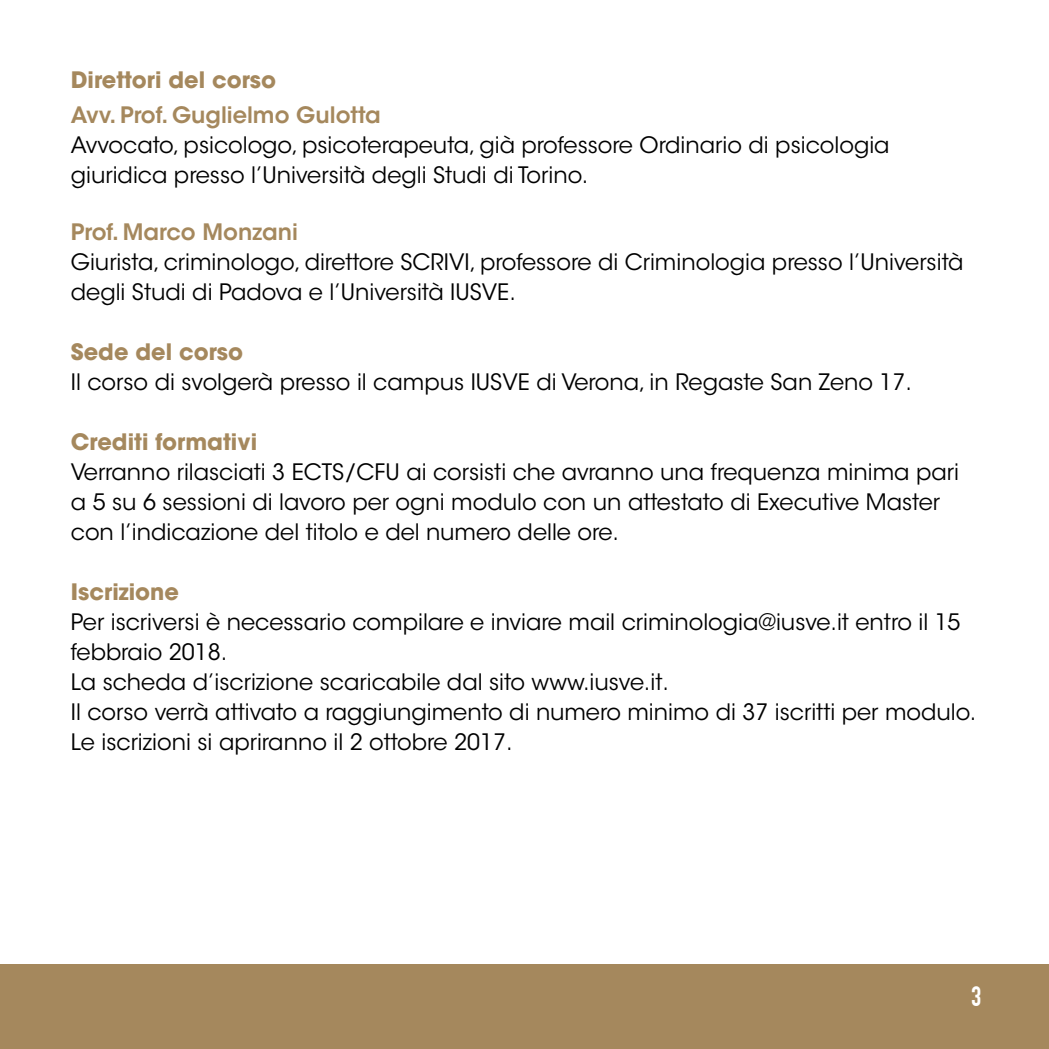
<style>
.page{position:relative;width:1049px;height:1049px;background:#fff}
.page>*{position:absolute;margin:0;border:0;box-sizing:border-box;transform-origin:0 0}
.t1{font:700 27.5px "DIN Condensed";color:#fff}
.t2{font:22.5px/30px "ITC Avant Garde Std";color:#000}
.t3{font:700 22.5px "ITC Avant Garde Std";color:#a5885d}
.t4{font:600 22.5px "ITC Avant Garde Std";color:#a5885d}
</style>
<div class="page">
<div style="left:0;top:964px;width:1049px;height:85px;background:#a5885d"></div>
<p class="t3" style="left:71px;top:65px;width:207px">Direttori del corso</p>
<p class="t4" style="left:71px;top:100px;width:311px">Avv. Prof. Guglielmo Gulotta</p>
<p class="t2" style="left:71px;top:130px;width:820px">Avvocato, psicologo, psicoterapeuta, già professore Ordinario di psicologia giuridica presso l’Università degli Studi di Torino.</p>
<p class="t4" style="left:71px;top:217px;width:229px">Prof. Marco Monzani</p>
<p class="t2" style="left:71px;top:247px;width:894px">Giurista, criminologo, direttore SCRIVI, professore di Criminologia presso l’Università degli Studi di Padova e l’Università IUSVE.</p>
<p class="t3" style="left:71px;top:337px;width:174px">Sede del corso</p>
<p class="t2" style="left:71px;top:367px;width:843px">Il corso di svolgerà presso il campus IUSVE di Verona, in Regaste San Zeno 17.</p>
<p class="t3" style="left:71px;top:427px;width:188px">Crediti formativi</p>
<p class="t2" style="left:71px;top:457px;width:890px">Verranno rilasciati 3 ECTS/CFU ai corsisti che avranno una frequenza minima pari a 5 su 6 sessioni di lavoro per ogni modulo con un attestato di Executive Master con l’indicazione del titolo e del numero delle ore.</p>
<p class="t3" style="left:71px;top:577px;width:110px">Iscrizione</p>
<p class="t2" style="left:71px;top:607px;width:907px">Per iscriversi è necessario compilare e inviare mail criminologia@iusve.it entro il 15 febbraio 2018.<br>La scheda d’iscrizione scaricabile dal sito www.iusve.it.<br>Il corso verrà attivato a raggiungimento di numero minimo di 37 iscritti per modulo.<br>Le iscrizioni si apriranno il 2 ottobre 2017.</p>
<p class="t1" style="left:971px;top:980px;width:12px">3</p>
</div>
